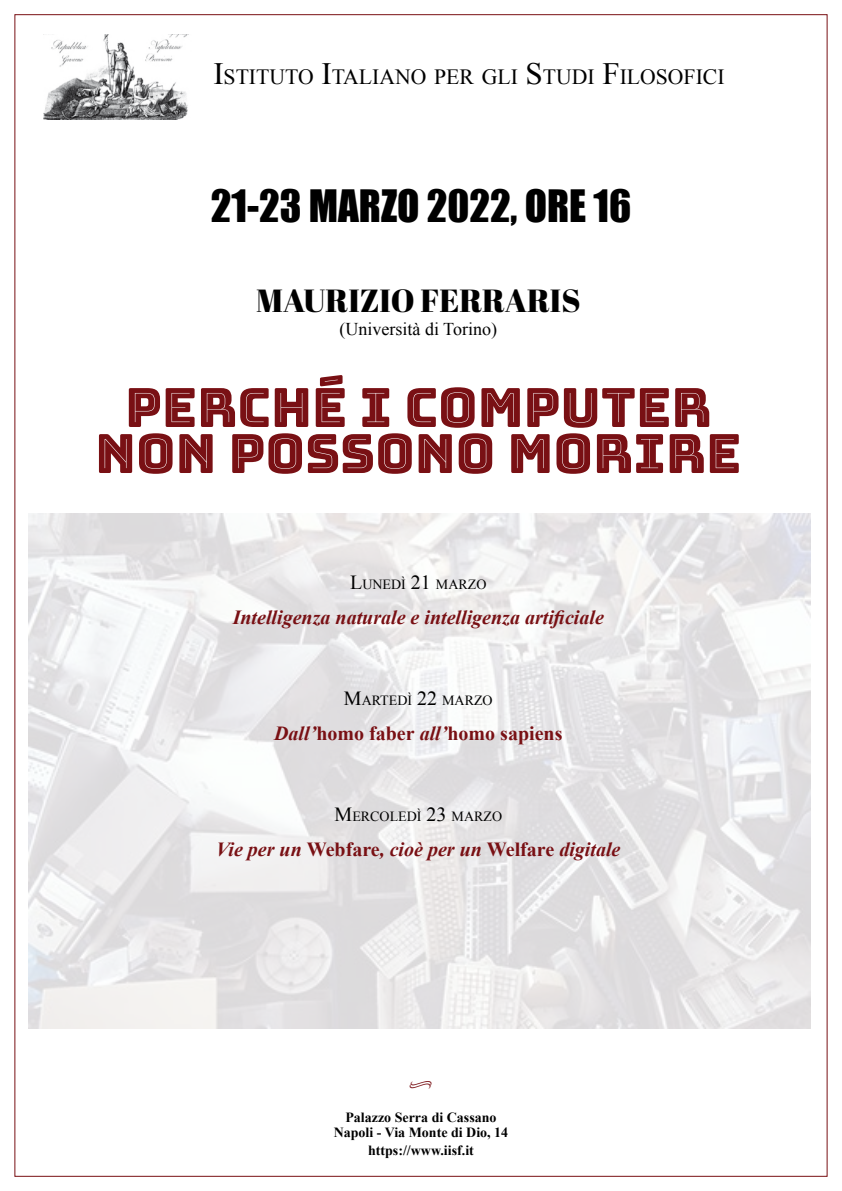
<style>
.page{position:relative;width:842px;height:1191px;background:#fff}
.page>*{position:absolute;margin:0;border:0;box-sizing:border-box;transform-origin:0 0}
.t1{font:54px/46px "Bungee Inline";color:#791014;text-align:center}
.t2{font:41px "Impact";color:#000}
.t3{font:32px "Abril Fatface";color:#000}
.t4{font:21.7px "Times New Roman";color:#000}
.t5{font:italic 700 20px "Times New Roman";color:#791014}
.t6{font:700 20px "Times New Roman";color:#791014}
.t7{font:18px "Times New Roman";color:#000}
.t8{font:14.9px "Minion Pro";color:#791014}
.t9{font:700 14px/15px "Times New Roman";color:#000;text-align:center}
.t10{font:14px "Times New Roman";color:#000}
.s1{font-size:31px}
.s2{font-size:20px}
.s3{font-style:italic}
.s4{font-style:normal}
</style>
<div class="page">
<img style="left:28px;top:513px;width:783px;height:515px">
<img style="left:44px;top:34px;width:145px;height:86px">
<p class="t4" style="left:213px;top:62px;width:512px"><span class="s1">I</span>STITUTO <span class="s1">I</span>TALIANO PER GLI <span class="s1">S</span> TUDI <span class="s1">F</span>ILOSOFICI</p>
<h2 class="t2" style="left:211px;top:174px;width:422px">21-23 MARZO 2022, ORE 16</h2>
<h3 class="t3" style="left:256px;top:278px;width:326px">MAURIZIO FERRARIS</h3>
<p class="t7" style="left:340px;top:317px;width:159px">(Università di Torino)</p>
<h1 class="t1" style="left:95px;top:385px;width:648px">PERCHÉ I COMPUTER<br>NON POSSONO MORIRE</h1>
<p class="t10" style="left:350px;top:575px;width:138px"><span class="s2">L</span>UNEDÌ <span class="s2">21</span> MARZO</p>
<p class="t5" style="left:233px;top:603px;width:373px">Intelligenza naturale e intelligenza artificiale</p>
<p class="t10" style="left:344px;top:691px;width:150px"><span class="s2">M</span>ARTEDÌ <span class="s2">22</span> MARZO</p>
<p class="t6" style="left:274px;top:719px;width:290px"><span class="s3">Dall’</span>homo faber <span class="s3">all’</span>homo sapiens</p>
<p class="t10" style="left:335px;top:807px;width:169px"><span class="s2">M</span>ERCOLEDÌ <span class="s2">23</span> MARZO</p>
<p class="t5" style="left:216px;top:835px;width:406px">Vie per un <span class="s4">Webfare</span>, cioè per un <span class="s4">Welfare</span> digitale</p>
<p class="t8" style="left:409px;top:1073px;width:25px">•</p>
<p class="t9" style="left:334px;top:1109px;width:176px">Palazzo Serra di Cassano<br>Napoli - Via Monte di Dio, 14</p>
<p class="t9" style="left:368px;top:1142px;width:107px">https://www.iisf.it</p>
</div>
